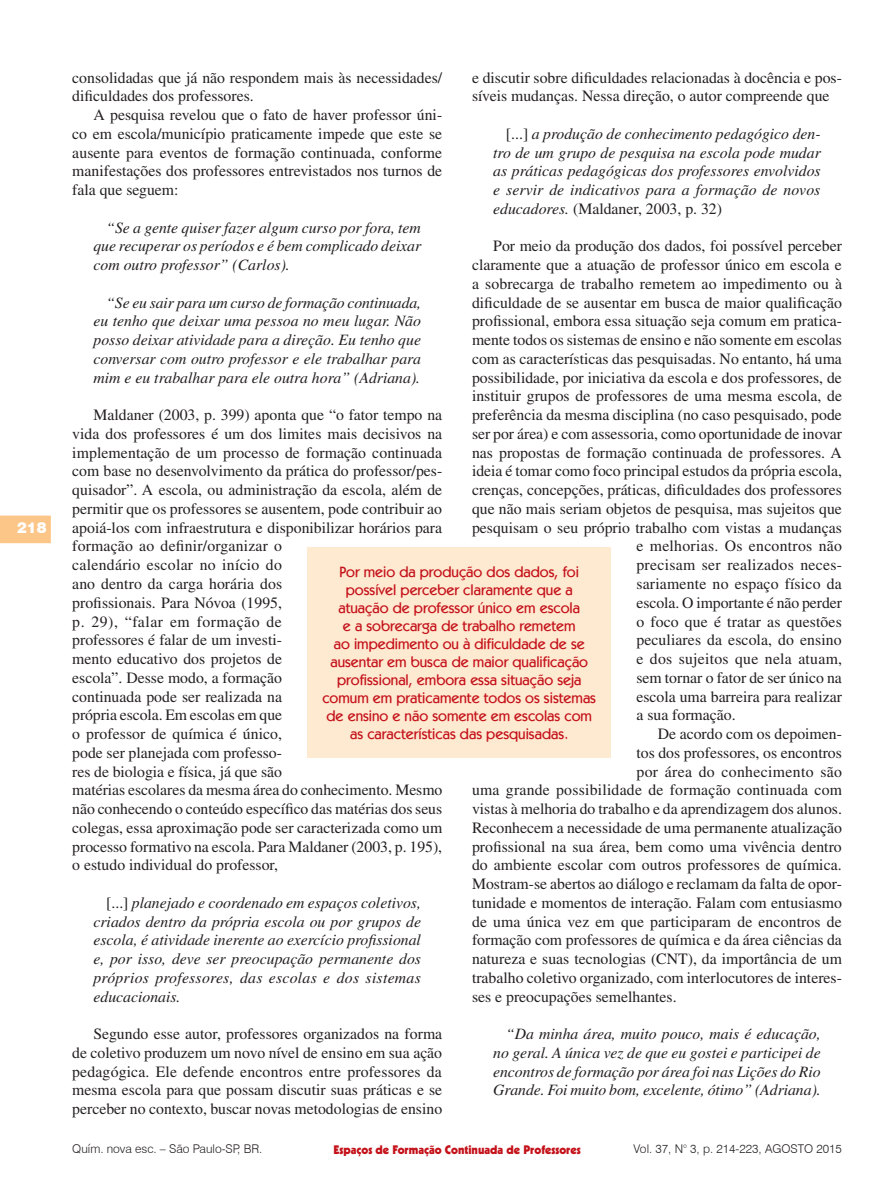
<style>
.page{position:relative;width:893px;height:1191px;background:#fff}
.page>*{position:absolute;margin:0;border:0;box-sizing:border-box;transform-origin:0 0}
.t1{font:15.75px/18.8px "Times";color:#231f20}
.Citacao{font:italic 15.75px/18.8px "Times";color:#231f20;text-align:justify}
.t2{font:15.75px "Times";letter-spacing:.02em;color:#231f20}
.t3{font:15.75px "Times";letter-spacing:.025em;color:#231f20}
.Olho{font:500 15px/18px "Kabel IT Cby BT";color:#c4121a;text-align:center}
.t4{font:900 15px "Swiss 721 BT";color:#fff}
.t5{font:300 12px "Swiss 721 BT";color:#231f20}
.t6{font:900 12px "Kabel";color:#c4121a}
.s1{font-style:normal}
</style>
<div class="page">
<svg style="left:0;top:515px;width:51px;height:28px"></svg>
<div style="left:308px;top:547px;width:303px;height:211px;background:#fee9d1"></div>
<p class="t4" style="left:17px;top:518px;width:31px">218</p>
<p class="t1" style="left:72px;top:68px;width:371px">consolidadas que já não respondem mais às necessidades/ dificuldades dos professores.</p>
<p class="t1" style="left:72px;top:105px;width:371px;text-align:justify;text-indent:21px">A pesquisa revelou que o fato de haver professor úni&shy;co em escola/município praticamente impede que este se ausente para eventos de formação continuada, conforme manifestações dos professores entrevistados nos turnos de fala que seguem:</p>
<p class="Citacao" style="left:94px;top:218px;width:329px;text-indent:13px">“Se a gente quiser fazer algum curso por fora, tem que recuperar os períodos e é bem complicado deixar com outro professor” (Carlos).</p>
<p class="Citacao" style="left:94px;top:293px;width:329px;text-indent:13px">“Se eu sair para um curso de formação continuada, eu tenho que deixar uma pessoa no meu lugar. Não posso deixar atividade para a direção. Eu tenho que conversar com outro professor e ele trabalhar para mim e eu trabalhar para ele outra hora” (Adriana).</p>
<p class="t1" style="left:72px;top:405px;width:372px;text-indent:21px">Maldaner (2003, p. 399) aponta que “o fator tempo na vida dos professores é um dos limites mais decisivos na implementação de um processo de formação continuada com base no desenvolvimento da prática do professor/pes&shy;quisador”. A escola, ou administração da escola, além de permitir que os professores se ausentem, pode contribuir ao apoiá-los com infraestrutura e disponibilizar horários para formação ao definir/organizar o<br>calendário escolar no início do<br>ano dentro da carga horária dos<br>profissionais. Para Nóvoa (1995,<br>p. 29), “falar em formação de<br>professores é falar de um investi-<br>mento educativo dos projetos de<br>escola”. Desse modo, a formação<br>continuada pode ser realizada na<br>própria escola. Em escolas em que<br>o professor de química é único,<br>pode ser planejada com professo-<br>res de biologia e física, já que são<br>matérias escolares da mesma área do conhecimento. Mesmo não conhecendo o conteúdo específico das matérias dos seus colegas, essa aproximação pode ser caracterizada como um processo formativo na escola. Para Maldaner (2003, p. 195), o estudo individual do professor,</p>
<p class="Citacao" style="left:94px;top:893px;width:329px;text-indent:13px"><span class="s1">[...]</span> planejado e coordenado em espaços coletivos, criados dentro da própria escola ou por grupos de escola, é atividade inerente ao exercício profissional e, por isso, deve ser preocupação permanente dos próprios professores, das escolas e dos sistemas educacionais.</p>
<p class="t1" style="left:72px;top:1024px;width:371px;text-align:justify;text-indent:21px">Segundo esse autor, professores organizados na forma de coletivo produzem um novo nível de ensino em sua ação pedagógica. Ele defende encontros entre professores da mesma escola para que possam discutir suas práticas e se perceber no contexto, buscar novas metodologias de ensino</p>
<p class="t1" style="left:472px;top:68px;width:371px">e discutir sobre dificuldades relacionadas à docência e pos&shy;síveis mudanças. Nessa direção, o autor compreende que</p>
<p class="Citacao" style="left:493px;top:124px;width:329px;text-indent:13px"><span class="s1">[...]</span> a produção de conhecimento pedagógico den&shy;tro de um grupo de pesquisa na escola pode mudar as práticas pedagógicas dos professores envolvidos e servir de indicativos para a formação de novos educadores. <span class="s1">(Maldaner, 2003, p. 32)</span></p>
<p class="t1" style="left:493px;top:237px;width:350px">Por meio da produção dos dados, foi possível perceber</p>
<p class="t1" style="left:472px;top:255px;width:371px">claramente que a atuação de professor único em escola e</p>
<p class="t1" style="left:472px;top:274px;width:372px">a sobrecarga de trabalho remetem ao impedimento ou à</p>
<p class="t1" style="left:472px;top:293px;width:371px">dificuldade de se ausentar em busca de maior qualificação</p>
<p class="t1" style="left:472px;top:312px;width:371px">profissional, embora essa situação seja comum em pratica-</p>
<p class="t1" style="left:472px;top:330px;width:371px">mente todos os sistemas de ensino e não somente em escolas</p>
<p class="t1" style="left:472px;top:349px;width:371px">com as características das pesquisadas. No entanto, há uma</p>
<p class="t1" style="left:472px;top:368px;width:371px">possibilidade, por iniciativa da escola e dos professores, de</p>
<p class="t1" style="left:472px;top:387px;width:371px">instituir grupos de professores de uma mesma escola, de</p>
<p class="t1" style="left:472px;top:405px;width:371px">preferência da mesma disciplina (no caso pesquisado, pode</p>
<p class="t1" style="left:472px;top:424px;width:372px">ser por área) e com assessoria, como oportunidade de inovar</p>
<p class="t1" style="left:472px;top:443px;width:371px">nas propostas de formação continuada de professores. A</p>
<p class="t1" style="left:472px;top:462px;width:371px">ideia é tomar como foco principal estudos da própria escola,</p>
<p class="t1" style="left:472px;top:480px;width:371px">crenças, concepções, práticas, dificuldades dos professores</p>
<p class="t1" style="left:472px;top:499px;width:371px">que não mais seriam objetos de pesquisa, mas sujeitos que</p>
<p class="t1" style="left:472px;top:518px;width:371px">pesquisam o seu próprio trabalho com vistas a mudanças</p>
<p class="t1" style="left:636px;top:537px;width:207px">e melhorias. Os encontros não</p>
<p class="t2" style="left:636px;top:556px;width:207px">precisam ser realizados neces-</p>
<p class="t1" style="left:636px;top:574px;width:207px">sariamente no espaço físico da</p>
<p class="t1" style="left:636px;top:593px;width:207px">escola. O importante é não perder</p>
<p class="t1" style="left:636px;top:612px;width:207px">o foco que é tratar as questões</p>
<p class="t1" style="left:636px;top:630px;width:207px">peculiares da escola, do ensino</p>
<p class="t1" style="left:636px;top:649px;width:207px">e dos sujeitos que nela atuam,</p>
<p class="t1" style="left:636px;top:668px;width:207px">sem tornar o fator de ser único na</p>
<p class="t1" style="left:636px;top:687px;width:207px">escola uma barreira para realizar</p>
<p class="t1" style="left:636px;top:705px;width:101px">a sua formação.</p>
<p class="t1" style="left:658px;top:724px;width:186px">De acordo com os depoimen-</p>
<p class="t1" style="left:636px;top:743px;width:207px">tos dos professores, os encontros</p>
<p class="t3" style="left:636px;top:762px;width:207px">por área do conhecimento são</p>
<p class="t1" style="left:472px;top:780px;width:372px">uma grande possibilidade de formação continuada com</p>
<p class="t1" style="left:472px;top:799px;width:371px">vistas à melhoria do trabalho e da aprendizagem dos alunos.</p>
<p class="t1" style="left:472px;top:818px;width:371px">Reconhecem a necessidade de uma permanente atualização</p>
<p class="t1" style="left:472px;top:837px;width:371px">profissional na sua área, bem como uma vivência dentro</p>
<p class="t1" style="left:472px;top:855px;width:371px">do ambiente escolar com outros professores de química.</p>
<p class="t1" style="left:472px;top:874px;width:371px">Mostram-se abertos ao diálogo e reclamam da falta de opor-</p>
<p class="t1" style="left:472px;top:893px;width:371px">tunidade e momentos de interação. Falam com entusiasmo</p>
<p class="t1" style="left:472px;top:912px;width:371px">de uma única vez em que participaram de encontros de</p>
<p class="t1" style="left:472px;top:930px;width:371px">formação com professores de química e da área ciências da</p>
<p class="t1" style="left:472px;top:949px;width:371px">natureza e suas tecnologias (CNT), da importância de um</p>
<p class="t1" style="left:472px;top:968px;width:371px">trabalho coletivo organizado, com interlocutores de interes-</p>
<p class="t1" style="left:472px;top:987px;width:206px">ses e preocupações semelhantes.</p>
<p class="Citacao" style="left:493px;top:1024px;width:329px;text-indent:13px">“Da minha área, muito pouco, mais é educação, no geral. A única vez de que eu gostei e participei de encontros de formação por área foi nas Lições do Rio Grande. Foi muito bom, excelente, ótimo” (Adriana).</p>
<p class="Olho" style="left:322px;top:563px;width:275px">Por meio da produção dos dados, foi possível perceber claramente que a atuação de professor único em escola<br>e a sobrecarga de trabalho remetem<br>ao impedimento ou à dificuldade de se ausentar em busca de maior qualificação profissional, embora essa situação seja comum em praticamente todos os sistemas de ensino e não somente em escolas com as características das pesquisadas.</p>
<p class="t5" style="left:72px;top:1141px;width:192px">Quím. nova esc. – São Paulo-SP, BR.</p>
<p class="t5" style="left:634px;top:1141px;width:210px">Vol. 37, N° 3, p. 214-223, AGOSTO 2015</p>
<p class="t6" style="left:334px;top:1141px;width:249px">Espaços de Formação Continuada de Professores</p>
</div>
